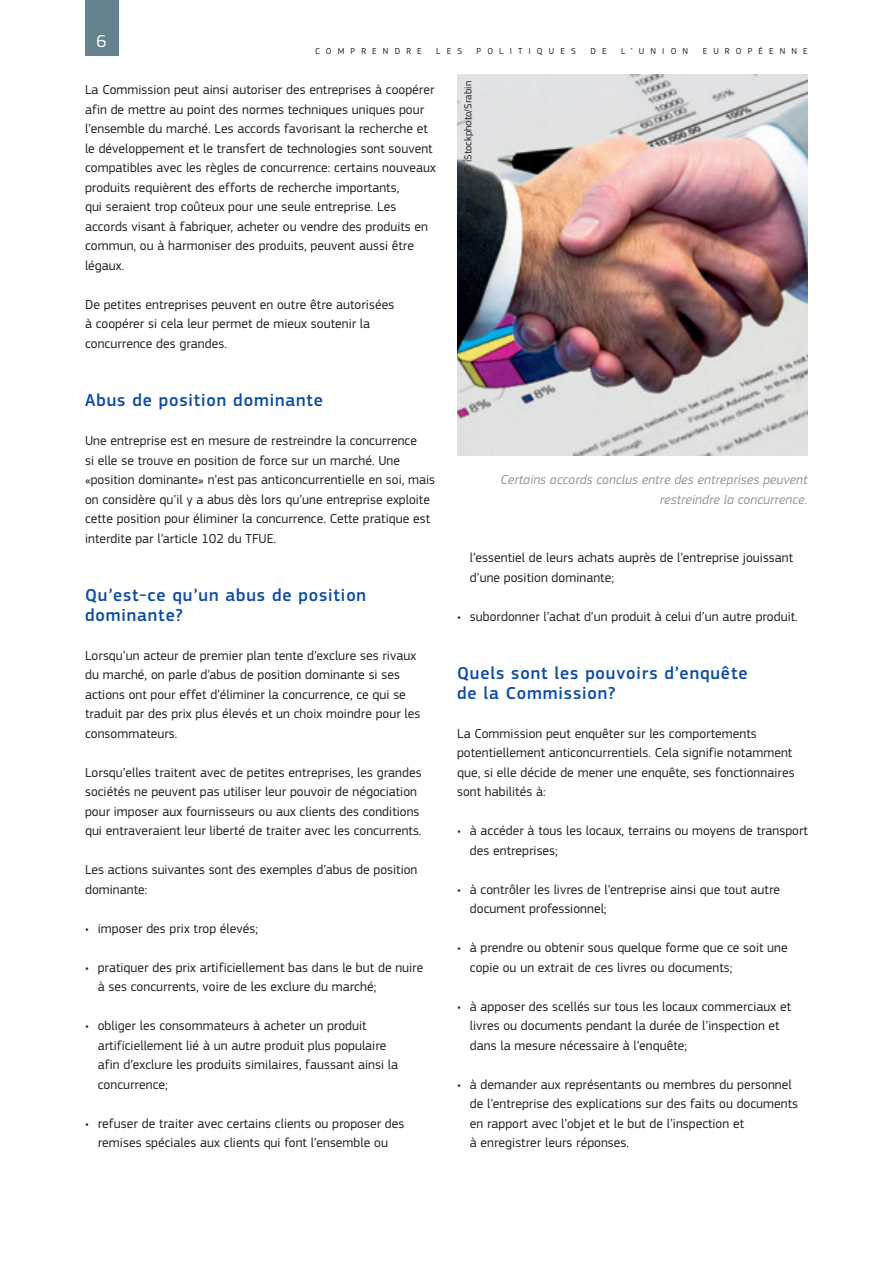
<style>
.page{position:relative;width:893px;height:1263px;background:#fff}
.page>*{position:absolute;margin:0;border:0;box-sizing:border-box;transform-origin:0 0}
.t1{font:500 18px/19.5px "EC Square Sans Pro";letter-spacing:.05em;color:#0d4da1}
.t2{font:18px "EC Square Sans Pro";color:#fff}
.t3{font:13.5px/19.5px "EC Square Sans Pro";letter-spacing:.005em;color:#231f20}
.t4{font:italic 13.5px/19.5px "EC Square Sans Pro";letter-spacing:.005em;color:#939598;text-align:right}
.t5{font:10.5px "EC Square Sans Pro";letter-spacing:.005em;color:#231f20}
.t6{font:9px "EC Square Sans Pro";letter-spacing:.68em;color:#231f20}
</style>
<div class="page">
<div style="left:85px;top:0;width:33px;height:55px;background:#63828e"></div>
<img style="left:457px;top:75px;width:351px;height:380px">
<h1 class="t2" style="left:97px;top:30px;width:12px">6</h1>
<p class="t6" style="left:315px;top:45px;width:108px">COMPRENDRE</p>
<p class="t6" style="left:436px;top:45px;width:27px">LES</p>
<p class="t6" style="left:477px;top:45px;width:101px">POLITIQUES</p>
<p class="t6" style="left:590px;top:45px;width:18px">D E</p>
<p class="t6" style="left:621px;top:45px;width:69px">L’UNION</p>
<p class="t6" style="left:703px;top:45px;width:107px">EUROPÉENNE</p>
<p class="t3" style="left:85px;top:80px;width:352px">La Commission peut ainsi autoriser des entreprises à coopérer afin de mettre au point des normes techniques uniques pour l’ensemble du marché. Les accords favorisant la recherche et le développement et le transfert de technologies sont souvent compatibles avec les règles de concurrence: certains nouveaux produits requièrent des efforts de recherche importants,<br>qui seraient trop coûteux pour une seule entreprise. Les accords visant à fabriquer, acheter ou vendre des produits en commun, ou à harmoniser des produits, peuvent aussi être légaux.</p>
<p class="t3" style="left:85px;top:295px;width:311px">De petites entreprises peuvent en outre être autorisées à coopérer si cela leur permet de mieux soutenir la concurrence des grandes.</p>
<p class="t5" style="left:462px;top:174px;width:94px;rotate:-90deg">© iStockphoto/Srabin</p>
<h1 class="t1" style="left:85px;top:391px;width:240px">Abus de position dominante</h1>
<p class="t3" style="left:85px;top:431px;width:352px">Une entreprise est en mesure de restreindre la concurrence<br>si elle se trouve en position de force sur un marché. Une «position dominante» n’est pas anticoncurrentielle en soi, mais on considère qu’il y a abus dès lors qu’une entreprise exploite cette position pour éliminer la concurrence. Cette pratique est interdite par l’article 102 du TFUE.</p>
<h1 class="t1" style="left:85px;top:586px;width:283px">Qu’est-ce qu’un abus de position dominante?</h1>
<p class="t3" style="left:85px;top:646px;width:337px">Lorsqu’un acteur de premier plan tente d’exclure ses rivaux du marché, on parle d’abus de position dominante si ses actions ont pour effet d’éliminer la concurrence, ce qui se traduit par des prix plus élevés et un choix moindre pour les consommateurs.</p>
<p class="t3" style="left:85px;top:763px;width:338px">Lorsqu’elles traitent avec de petites entreprises, les grandes sociétés ne peuvent pas utiliser leur pouvoir de négociation pour imposer aux fournisseurs ou aux clients des conditions qui entraveraient leur liberté de traiter avec les concurrents.</p>
<p class="t3" style="left:85px;top:860px;width:334px">Les actions suivantes sont des exemples d’abus de position dominante:</p>
<p class="t3" style="left:85px;top:919px;width:175px">• imposer des prix trop élevés;</p>
<p class="t3" style="left:98px;top:958px;width:327px;text-indent:-13px">• pratiquer des prix artificiellement bas dans le but de nuire à ses concurrents, voire de les exclure du marché;</p>
<p class="t3" style="left:98px;top:1016px;width:302px;text-indent:-13px">• obliger les consommateurs à acheter un produit artificiellement lié à un autre produit plus populaire afin d’exclure les produits similaires, faussant ainsi la concurrence;</p>
<p class="t3" style="left:85px;top:1114px;width:321px;text-align:center">• refuser de traiter avec certains clients ou proposer des remises spéciales aux clients qui font l’ensemble ou</p>
<p class="t4" style="left:501px;top:470px;width:308px">Certains accords conclus entre des entreprises peuvent restreindre la concurrence.</p>
<p class="t3" style="left:470px;top:548px;width:325px">l’essentiel de leurs achats auprès de l’entreprise jouissant d’une position dominante;</p>
<p class="t3" style="left:457px;top:607px;width:342px">• subordonner l’achat d’un produit à celui d’un autre produit.</p>
<h1 class="t1" style="left:457px;top:664px;width:292px">Quels sont les pouvoirs d’enquête de la Commission?</h1>
<p class="t3" style="left:457px;top:724px;width:339px">La Commission peut enquêter sur les comportements potentiellement anticoncurrentiels. Cela signifie notamment que, si elle décide de mener une enquête, ses fonctionnaires sont habilités à:</p>
<p class="t3" style="left:470px;top:821px;width:340px;text-indent:-13px">• à accéder à tous les locaux, terrains ou moyens de transport des entreprises;</p>
<p class="t3" style="left:470px;top:880px;width:312px;text-indent:-13px">• à contrôler les livres de l’entreprise ainsi que tout autre document professionnel;</p>
<p class="t3" style="left:470px;top:938px;width:319px;text-indent:-13px">• à prendre ou obtenir sous quelque forme que ce soit une copie ou un extrait de ces livres ou documents;</p>
<p class="t3" style="left:470px;top:997px;width:323px;text-indent:-13px">• à apposer des scellés sur tous les locaux commerciaux et livres ou documents pendant la durée de l’inspection et dans la mesure nécessaire à l’enquête;</p>
<p class="t3" style="left:470px;top:1075px;width:330px;text-indent:-13px">• à demander aux représentants ou membres du personnel de l’entreprise des explications sur des faits ou documents en rapport avec l’objet et le but de l’inspection et<br>à enregistrer leurs réponses.</p>
</div>
